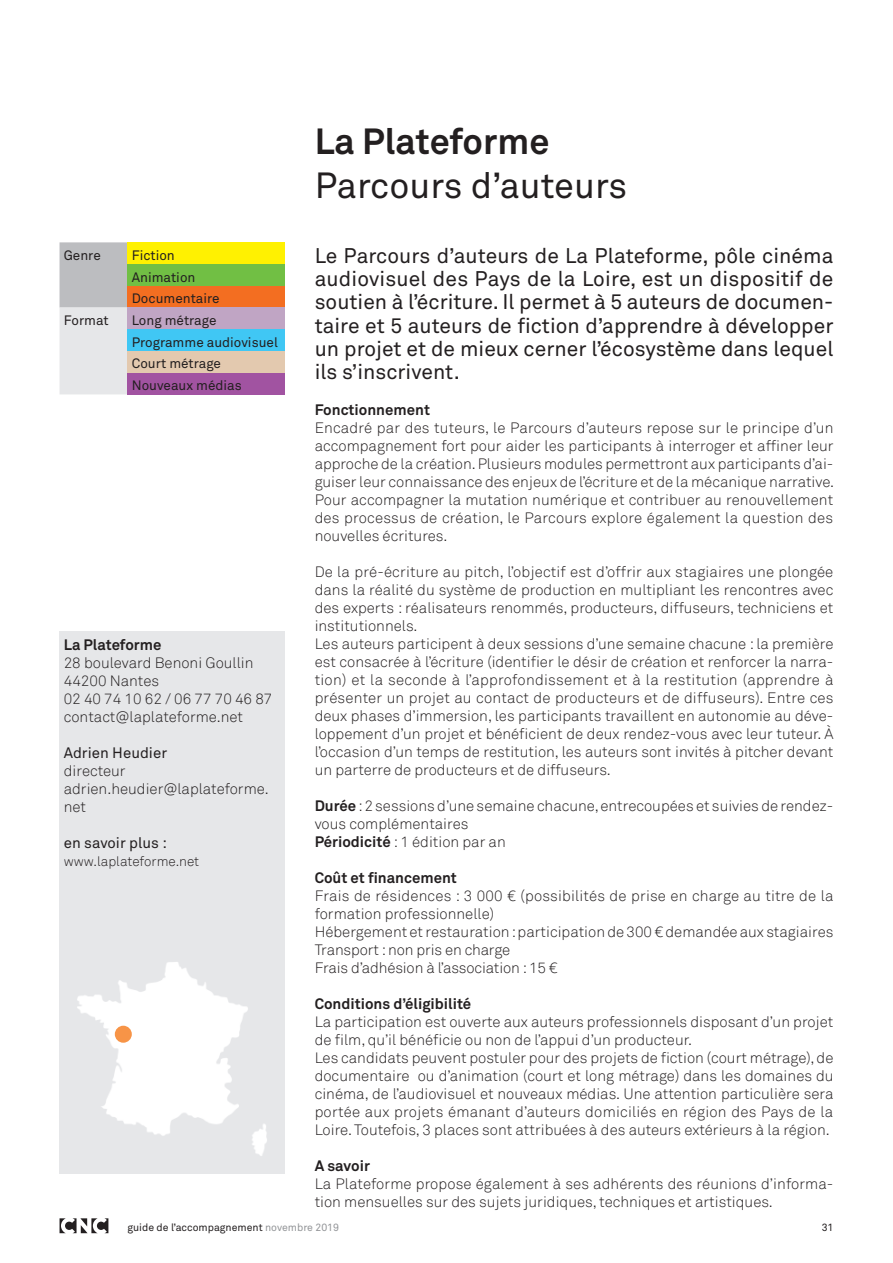
<style>
.page{position:relative;width:893px;height:1263px;background:#fff}
.page>*{position:absolute;margin:0;border:0;box-sizing:border-box;transform-origin:0 0}
.t1{font:36px "Akkurat";color:#231f20}
.t2{font:700 36px "Akkurat";color:#231f20}
.TEXTE{font:21px/23.2px "Akkurat";color:#231f20;text-align:justify}
.TEXTE-2{font:300 15px/18px "Akkurat";color:#231f20}
.TEXTE-3{font:700 15px "Akkurat";color:#231f20}
.t3{font:15px "Akkurat";color:#231f20}
.t4{font:13.5px "Akkurat";color:#231f20}
.t5{font:300 13.5px "Akkurat";color:#231f20}
.t6{font:10.5px "Akkurat";color:#231f20}
.s1{font-weight:700}
.s2{color:#939598}
</style>
<div class="page">
<svg style="left:60px;top:1218px;width:48px;height:15px"></svg>
<div style="left:60px;top:631px;width:225px;height:543px;background:#e6e7e9"></div>
<div style="left:128px;top:242px;width:157px;height:22px;background:#fff101"></div>
<div style="left:128px;top:264px;width:157px;height:22px;background:#71bf44"></div>
<div style="left:128px;top:286px;width:157px;height:22px;background:#f36e21"></div>
<svg style="left:60px;top:242px;width:68px;height:152px;background:#d4d5d7"></svg>
<div style="left:128px;top:308px;width:157px;height:21px;background:#c0a5c4"></div>
<div style="left:128px;top:329px;width:157px;height:22px;background:#40c7f4"></div>
<div style="left:128px;top:351px;width:157px;height:22px;background:#e3c9af"></div>
<div style="left:128px;top:373px;width:157px;height:21px;background:#a153a1"></div>
<img style="left:77px;top:962px;width:190px;height:194px">
<div style="left:115px;top:1026px;width:17px;height:17px;background:#f79447;border-radius:50%"></div>
<p class="t4" style="left:64px;top:247px;width:39px">Genre</p>
<p class="t4" style="left:132px;top:247px;width:45px">Fiction</p>
<p class="t4" style="left:132px;top:269px;width:65px">Animation</p>
<p class="t4" style="left:132px;top:291px;width:89px">Documentaire</p>
<p class="t4" style="left:64px;top:312px;width:47px">Format</p>
<p class="t4" style="left:132px;top:312px;width:86px">Long métrage</p>
<p class="t4" style="left:132px;top:334px;width:148px">Programme audiovisuel</p>
<p class="t4" style="left:132px;top:356px;width:91px">Court métrage</p>
<p class="t4" style="left:132px;top:378px;width:111px">Nouveaux médias</p>
<p class="TEXTE-3" style="left:64px;top:636px;width:99px">La Plateforme</p>
<p class="TEXTE-2" style="left:64px;top:654px;width:191px">28 boulevard Benoni Goullin</p>
<p class="TEXTE-2" style="left:64px;top:672px;width:97px">44200 Nantes</p>
<p class="TEXTE-2" style="left:64px;top:690px;width:210px">02 40 74 10 62 / 06 77 70 46 87</p>
<p class="TEXTE-2" style="left:64px;top:708px;width:181px">contact@laplateforme.net</p>
<p class="t3" style="left:64px;top:744px;width:105px">Adrien Heudier</p>
<p class="TEXTE-2" style="left:64px;top:762px;width:63px">directeur</p>
<p class="TEXTE-2" style="left:64px;top:780px;width:206px">adrien.heudier@laplateforme. net</p>
<p class="t3" style="left:64px;top:834px;width:105px">en savoir plus :</p>
<p class="t5" style="left:64px;top:854px;width:137px">www.laplateforme.net</p>
<p class="t2" style="left:315px;top:119px;width:236px">La Plateforme</p>
<p class="t1" style="left:315px;top:164px;width:314px">Parcours d’auteurs</p>
<p class="TEXTE" style="left:315px;top:245px;width:520px">Le Parcours d’auteurs de La Plateforme, pôle cinéma audiovisuel des Pays de la Loire, est un dispositif de soutien à l’écriture. Il permet à 5 auteurs de documen&shy;taire et 5 auteurs de fiction d’apprendre à développer un projet et de mieux cerner l’écosystème dans lequel ils s’inscrivent.</p>
<p class="TEXTE-3" style="left:315px;top:400px;width:117px">Fonctionnement</p>
<p class="TEXTE-2" style="left:315px;top:419px;width:521px;text-align:justify">Encadré par des tuteurs, le Parcours d’auteurs repose sur le principe d’un accompagnement fort pour aider les participants à interroger et affiner leur approche de la création. Plusieurs modules permettront aux participants d’ai&shy;guiser leur connaissance des enjeux de l’écriture et de la mécanique narrative.<br>Pour accompagner la mutation numérique et contribuer au renouvellement des processus de création, le Parcours explore également la question des nouvelles écritures.</p>
<p class="TEXTE-2" style="left:315px;top:563px;width:520px;text-align:justify">De la pré-écriture au pitch, l’objectif est d’offrir aux stagiaires une plongée dans la réalité du système de production en multipliant les rencontres avec des experts : réalisateurs renommés, producteurs, diffuseurs, techniciens et institutionnels.</p>
<p class="TEXTE-2" style="left:315px;top:635px;width:520px;text-align:justify">Les auteurs participent à deux sessions d’une semaine chacune : la première est consacrée à l’écriture (identifier le désir de création et renforcer la narra&shy;tion) et la seconde à l’approfondissement et à la restitution (apprendre à présenter un projet au contact de producteurs et de diffuseurs). Entre ces deux phases d’immersion, les participants travaillent en autonomie au déve&shy;loppement d’un projet et bénéficient de deux rendez-vous avec leur tuteur. À l’occasion d’un temps de restitution, les auteurs sont invités à pitcher devant un parterre de producteurs et de diffuseurs.</p>
<p class="TEXTE-2" style="left:315px;top:797px;width:520px"><span class="s1">Durée</span> : 2 sessions d’une semaine chacune, entrecoupées et suivies de rendez&shy;vous complémentaires</p>
<p class="TEXTE-2" style="left:315px;top:833px;width:193px"><span class="s1">Périodicité</span> : 1 édition par an</p>
<p class="TEXTE-3" style="left:315px;top:868px;width:144px">Coût et financement</p>
<p class="TEXTE-2" style="left:315px;top:887px;width:520px">Frais de résidences : 3 000 € (possibilités de prise en charge au titre de la formation professionnelle)</p>
<p class="TEXTE-2" style="left:315px;top:923px;width:520px">Hébergement et restauration : participation de 300 € demandée aux stagiaires</p>
<p class="TEXTE-2" style="left:315px;top:941px;width:197px">Transport : non pris en charge</p>
<p class="TEXTE-2" style="left:315px;top:959px;width:245px">Frais d’adhésion à l’association : 15 €</p>
<p class="TEXTE-3" style="left:315px;top:994px;width:158px">Conditions d’éligibilité</p>
<p class="TEXTE-2" style="left:315px;top:1013px;width:520px">La participation est ouverte aux auteurs professionnels disposant d’un projet de film, qu’il bénéficie ou non de l’appui d’un producteur.</p>
<p class="TEXTE-2" style="left:315px;top:1049px;width:520px;text-align:justify">Les candidats peuvent postuler pour des projets de fiction (court métrage), de documentaire ou d’animation (court et long métrage) dans les domaines du cinéma, de l’audiovisuel et nouveaux médias. Une attention particulière sera portée aux projets émanant d’auteurs domiciliés en région des Pays de la Loire. Toutefois, 3 places sont attribuées à des auteurs extérieurs à la région.</p>
<p class="TEXTE-3" style="left:315px;top:1156px;width:57px">A savoir</p>
<p class="TEXTE-2" style="left:315px;top:1175px;width:520px">La Plateforme propose également à ses adhérents des réunions d’informa&shy;tion mensuelles sur des sujets juridiques, techniques et artistiques.</p>
<p class="t6" style="left:128px;top:1221px;width:213px">guide de l’accompagnement <span class="s2">novembre 2019</span></p>
<p class="t6" style="left:822px;top:1221px;width:13px">31</p>
</div>
